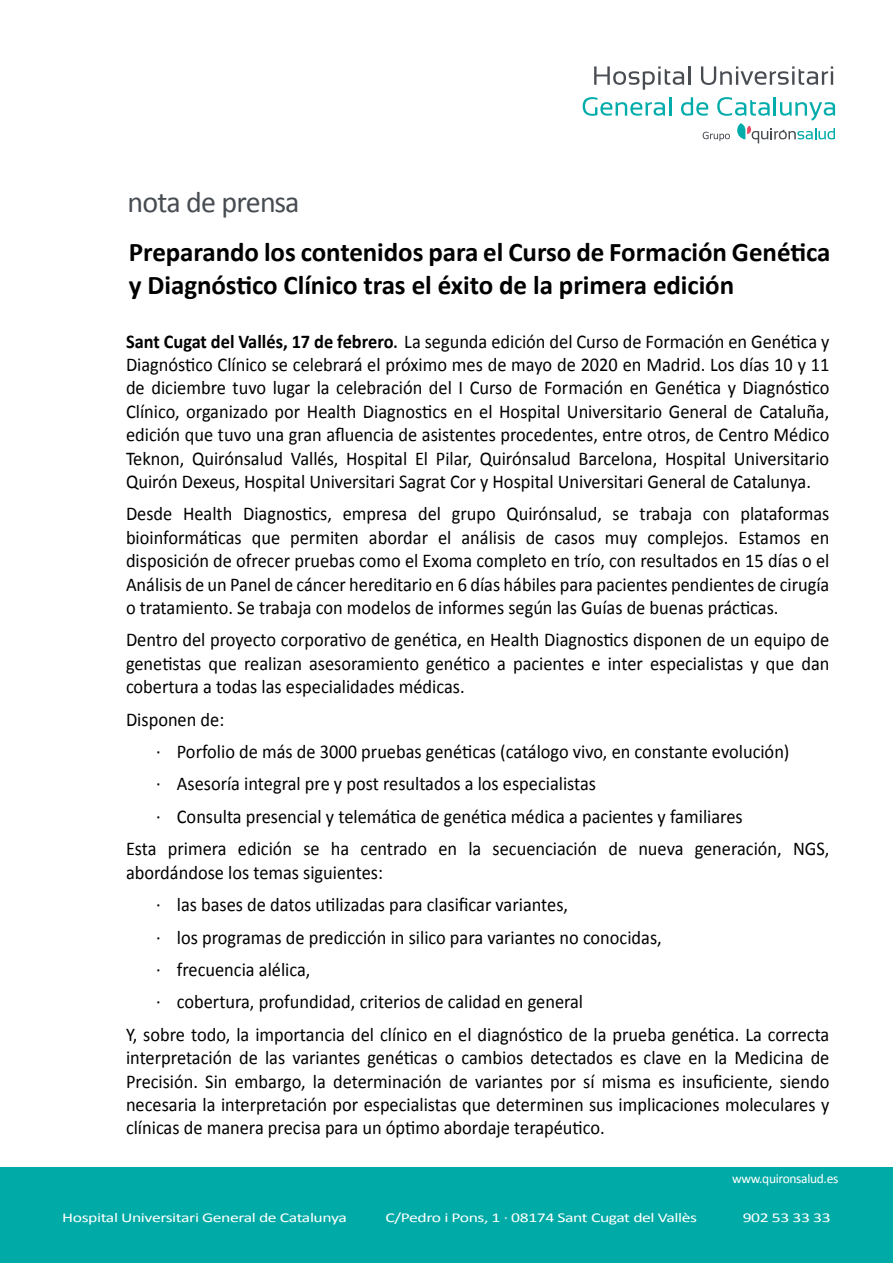
<style>
.page{position:relative;width:893px;height:1263px;background:#fff}
.page>*{position:absolute;margin:0;border:0;box-sizing:border-box;transform-origin:0 0}
.t1{font:30px "Calibri";letter-spacing:-.025em;color:#474c52}
.t2{font:700 27px/32.4px "Calibri";letter-spacing:-.005em;color:#000}
.t3{font:19.5px/23.4px "Calibri";color:#000;text-align:justify;scale:.94 1}
.t4{font:13.5px "Calibri";letter-spacing:-.025em;color:#fff;scale:1.31 1}
.t5{font:13.5px "Calibri";letter-spacing:-.025em;color:#fff}
.s1{font-weight:700}
.s2{font-weight:700;font-size:16.5px}
</style>
<div class="page">
<div style="left:0;top:1167px;width:893px;height:96px;background:#00aaa6"></div>
<svg style="left:594px;top:66px;width:96px;height:24px"></svg>
<svg style="left:701px;top:66px;width:132px;height:19px"></svg>
<svg style="left:583px;top:97px;width:88px;height:19px"></svg>
<svg style="left:681px;top:97px;width:154px;height:46px"></svg>
<h1 class="t1" style="left:128px;top:183px;width:174px">nota de prensa</h1>
<h2 class="t2" style="left:129px;top:236px;width:703px">Preparando los contenidos para el Curso de Formación Genética y Diagnóstico Clínico tras el éxito de la primera edición</h2>
<p class="t3" style="left:126px;top:329px;width:750px"><span class="s1">Sant Cugat del Vallés, 17 de febrero</span><span class="s2">.</span> La segunda edición del Curso de Formación en Genética y Diagnóstico Clínico se celebrará el próximo mes de mayo de 2020 en Madrid. Los días 10 y 11 de diciembre tuvo lugar la celebración del I Curso de Formación en Genética y Diagnóstico Clínico, organizado por Health Diagnostics en el Hospital Universitario General de Cataluña, edición que tuvo una gran afluencia de asistentes procedentes, entre otros, de Centro Médico Teknon, Quirónsalud Vallés, Hospital El Pilar, Quirónsalud Barcelona, Hospital Universitario Quirón Dexeus, Hospital Universitari Sagrat Cor y Hospital Universitari General de Catalunya.</p>
<p class="t3" style="left:126px;top:502px;width:750px">Desde Health Diagnostics, empresa del grupo Quirónsalud, se trabaja con plataformas bioinformáticas que permiten abordar el análisis de casos muy complejos. Estamos en disposición de ofrecer pruebas como el Exoma completo en trío, con resultados en 15 días o el Análisis de un Panel de cáncer hereditario en 6 días hábiles para pacientes pendientes de cirugía o tratamiento. Se trabaja con modelos de informes según las Guías de buenas prácticas.</p>
<p class="t3" style="left:126px;top:628px;width:750px">Dentro del proyecto corporativo de genética, en Health Diagnostics disponen de un equipo de genetistas que realizan asesoramiento genético a pacientes e inter especialistas y que dan cobertura a todas las especialidades médicas.</p>
<p class="t3" style="left:126px;top:707px;width:106px">Disponen de:</p>
<p class="t3" style="left:156px;top:740px;width:675px">· Porfolio de más de 3000 pruebas genéticas (catálogo vivo, en constante evolución)</p>
<p class="t3" style="left:156px;top:772px;width:470px">· Asesoría integral pre y post resultados a los especialistas</p>
<p class="t3" style="left:156px;top:805px;width:626px">· Consulta presencial y telemática de genética médica a pacientes y familiares</p>
<p class="t3" style="left:126px;top:837px;width:750px">Esta primera edición se ha centrado en la secuenciación de nueva generación, NGS,</p>
<p class="t3" style="left:126px;top:860px;width:275px">abordándose los temas siguientes:</p>
<p class="t3" style="left:156px;top:893px;width:440px">· las bases de datos utilizadas para clasificar variantes,</p>
<p class="t3" style="left:156px;top:925px;width:540px">· los programas de predicción in silico para variantes no conocidas,</p>
<p class="t3" style="left:156px;top:958px;width:166px">· frecuencia alélica,</p>
<p class="t3" style="left:156px;top:990px;width:456px">· cobertura, profundidad, criterios de calidad en general</p>
<p class="t3" style="left:126px;top:1023px;width:750px">Y, sobre todo, la importancia del clínico en el diagnóstico de la prueba genética. La correcta</p>
<p class="t3" style="left:126px;top:1046px;width:750px">interpretación de las variantes genéticas o cambios detectados es clave en la Medicina de Precisión. Sin embargo, la determinación de variantes por sí misma es insuficiente, siendo necesaria la interpretación por especialistas que determinen sus implicaciones moleculares y clínicas de manera precisa para un óptimo abordaje terapéutico.</p>
<p class="t5" style="left:732px;top:1170px;width:108px">www.quironsalud.es</p>
<p class="t4" style="left:62px;top:1209px;width:219px">Hospital Universitari General de Catalunya</p>
<p class="t4" style="left:385px;top:1209px;width:239px">C/Pedro i Pons, 1 · 08174 Sant Cugat del Vallès</p>
<p class="t4" style="left:743px;top:1209px;width:69px">902 53 33 33</p>
</div>
